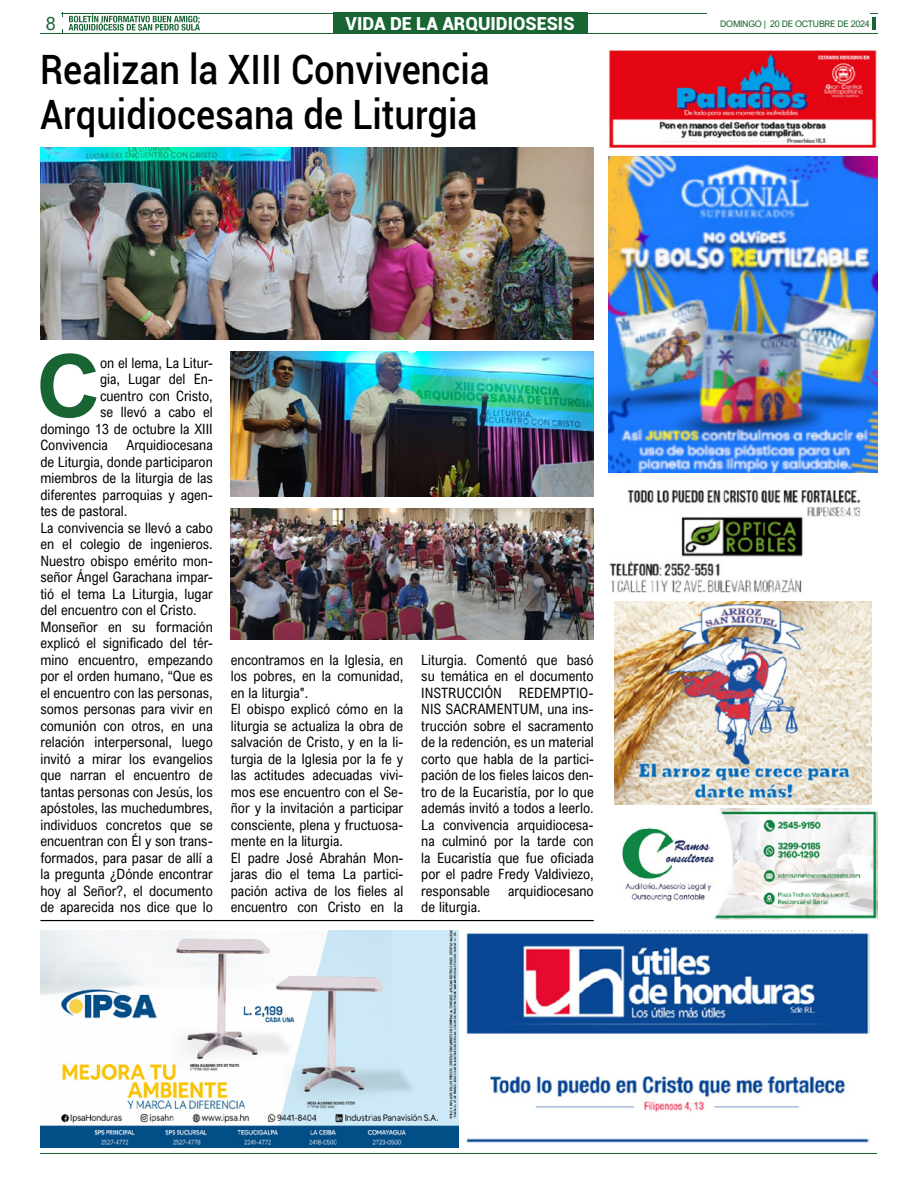
<style>
.page{position:relative;width:918px;height:1188px;background:#fff}
.page>*{position:absolute;margin:0;border:0;box-sizing:border-box;transform-origin:0 0}
.t1{font:700 87.45px "Arial Nova";color:#186433}
.t2{font:500 40.5px/45px "Roboto";color:#000;scale:.9 1}
.t3{font:900 18px "Roboto";color:#fff}
.t4{font:18px "Arial Nova";color:#186433}
.t5{font:14.25px/16.5px "Arial Nova Cond";color:#000}
.t6{font:9px "Arial Nova";letter-spacing:-.03em;color:#186433}
</style>
<div class="page">
<hr style="left:40px;top:13px;width:293px;height:1px;background:#186433">
<hr style="left:585px;top:13px;width:293px;height:1px;background:#186433">
<hr style="left:40px;top:1154px;width:838px;height:1px;background:#186433">
<hr style="left:40px;top:33px;width:293px;height:1px;background:#186433">
<hr style="left:585px;top:33px;width:293px;height:1px;background:#186433">
<svg style="left:68px;top:14px;width:132px;height:18px"></svg>
<div style="left:333px;top:13px;width:255px;height:21px;background:#186433"></div>
<svg style="left:872px;top:17px;width:3px;height:13px"></svg>
<div style="left:708px;top:13px;width:162px;height:20px;background:#fff"></div>
<img style="left:467px;top:931px;width:403px;height:212px">
<img style="left:608px;top:156px;width:270px;height:316px">
<img style="left:40px;top:931px;width:419px;height:217px">
<hr style="left:40px;top:920px;width:554px;height:1px;background:#000">
<img style="left:622px;top:809px;width:256px;height:111px">
<img style="left:608px;top:50px;width:269px;height:98px">
<img style="left:609px;top:490px;width:252px;height:103px">
<img style="left:615px;top:601px;width:256px;height:203px">
<img style="left:40px;top:148px;width:554px;height:191px">
<img style="left:231px;top:352px;width:363px;height:145px">
<img style="left:231px;top:508px;width:363px;height:132px">
<p class="t4" style="left:46px;top:13px;width:12px">8</p>
<p class="t3" style="left:346px;top:11px;width:230px">VIDA DE LA ARQUIDIOSESIS</p>
<p class="t6" style="left:720px;top:18px;width:151px">DOMINGO | 20 DE OCTUBRE DE 2024</p>
<h2 class="t2" style="left:40px;top:46px;width:501px">Realizan la XIII Convivencia<br>Arquidiocesana de Liturgia</h2>
<h1 class="t1" style="left:37px;top:335px;width:65px">C</h1>
<p class="t5" style="left:100px;top:354px;width:114px">on el lema, La Litur-</p>
<p class="t5" style="left:100px;top:370px;width:114px">gia, Lugar del En-</p>
<p class="t5" style="left:100px;top:387px;width:114px">cuentro con Cristo,</p>
<p class="t5" style="left:100px;top:403px;width:114px">se llevó a cabo el</p>
<p class="t5" style="left:40px;top:420px;width:174px">domingo 13 de octubre la XIII</p>
<p class="t5" style="left:40px;top:436px;width:69px">Convivencia</p>
<p class="t5" style="left:40px;top:436px;width:174px;text-indent:86px">Arquidiocesana de Liturgia, donde participaron miembros de la liturgia de las diferentes parroquias y agen&shy;tes de pastoral.<br>La convivencia se llevó a cabo en el colegio de ingenieros.<br>Nuestro obispo emérito mon&shy;señor Ángel Garachana impar&shy;tió el tema La Liturgia, lugar del encuentro con el Cristo.<br>Monseñor en su formación explicó el significado del tér&shy;mino encuentro, empezando por el orden humano, “Que es el encuentro con las personas, somos personas para vivir en comunión con otros, en una relación interpersonal, luego invitó a mirar los evangelios que narran el encuentro de tantas personas con Jesús, los apóstoles, las muchedumbres, individuos concretos que se encuentran con Él y son trans&shy;formados, para pasar de allí a la pregunta ¿Dónde encontrar hoy al Señor?, el documento de aparecida nos dice que lo</p>
<p class="t5" style="left:231px;top:651px;width:174px">encontramos en la Iglesia, en los pobres, en la comunidad, en la liturgia".<br>El obispo explicó cómo en la liturgia se actualiza la obra de salvación de Cristo, y en la li&shy;turgia de la Iglesia por la fe y las actitudes adecuadas vivi&shy;mos ese encuentro con el Se&shy;ñor y la invitación a participar consciente, plena y fructuosa&shy;mente en la liturgia.<br>El padre José Abrahán Mon&shy;jaras dio el tema La partici&shy;pación activa de los fieles al encuentro con Cristo en la</p>
<p class="t5" style="left:421px;top:651px;width:174px;text-align:justify">Liturgia. Comentó que basó su temática en el documento INSTRUCCIÓN REDEMPTIO-NIS SACRAMENTUM, una ins&shy;trucción sobre el sacramento de la redención, es un material corto que habla de la partici&shy;pación de los fieles laicos den&shy;tro de la Eucaristía, por lo que además invitó a todos a leerlo.<br>La convivencia arquidiocesa&shy;na culminó por la tarde con la Eucaristía que fue oficiada por el padre Fredy Valdiviezo, responsable</p>
<p class="t5" style="left:508px;top:882px;width:87px">arquidiocesano</p>
<p class="t5" style="left:421px;top:899px;width:61px">de liturgia.</p>
</div>
